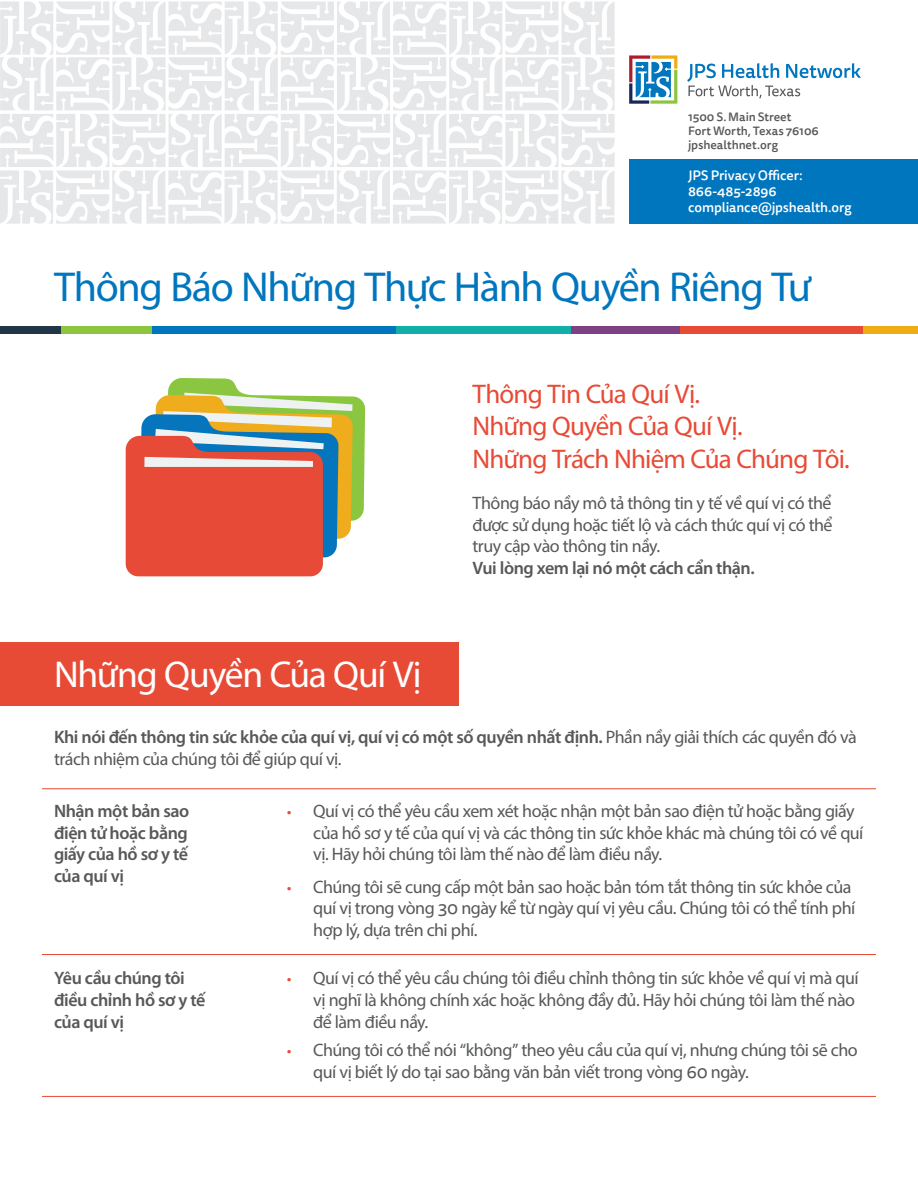
<style>
.page{position:relative;width:918px;height:1188px;background:#fff}
.page>*{position:absolute;margin:0;border:0;box-sizing:border-box;transform-origin:0 0}
.t1{font:42px "Myriad Pro";letter-spacing:-.03em;color:#0076be}
.t2{font:37.5px "Myriad Pro";letter-spacing:-.03em;color:#fff}
.t3{font:27px "Myriad Pro";letter-spacing:-.03em;color:#e74b36}
.t4{font:18px/21.6px "Myriad Pro";letter-spacing:-.03em;color:#57585a}
.t5{font:600 18px/21.6px "Myriad Pro";letter-spacing:-.025em;color:#57585a;text-align:justify}
.t6{font:500 13.5px "Tisa Sans OT";letter-spacing:-.01em;color:#fff}
.t7{font:500 12px "Tisa Sans OT";letter-spacing:-.005em;color:#57585a}
.s1{font-weight:600}
.s2{font-family:"Tisa Sans OT";font-weight:300;color:#e74b36}
.s3{font-family:"Tisa Sans OT"}
</style>
<div class="page">
<div style="left:629px;top:159px;width:289px;height:65px;background:#0076be"></div>
<svg style="left:629px;top:55px;width:49px;height:49px"></svg>
<svg style="left:687px;top:63px;width:174px;height:36px"></svg>
<svg style="left:0;top:2px;width:615px;height:222px"></svg>
<div style="left:0;top:326px;width:61px;height:7px;background:#213646"></div>
<div style="left:151px;top:326px;width:245px;height:7px;background:#0076be"></div>
<div style="left:396px;top:326px;width:175px;height:7px;background:#12aea8"></div>
<div style="left:571px;top:326px;width:109px;height:7px;background:#7e4284"></div>
<div style="left:680px;top:326px;width:184px;height:7px;background:#e74b36"></div>
<div style="left:864px;top:326px;width:54px;height:7px;background:#f0ac13"></div>
<div style="left:61px;top:326px;width:90px;height:7px;background:#8bc63e"></div>
<div style="left:0;top:642px;width:458px;height:64px;background:#e74b36"></div>
<hr style="left:42px;top:788px;width:834px;height:1px;background:#e74b36">
<hr style="left:42px;top:954px;width:834px;height:1px;background:#e74b36">
<hr style="left:42px;top:1096px;width:834px;height:1px;background:#e74b36">
<svg style="left:126px;top:378px;width:239px;height:198px"></svg>
<p class="t7" style="left:688px;top:109px;width:105px">1500 S. Main Street</p>
<p class="t7" style="left:688px;top:123px;width:132px">Fort Worth, Texas 76106</p>
<p class="t7" style="left:688px;top:138px;width:91px">jpshealthnet.org</p>
<p class="t6" style="left:688px;top:167px;width:116px">JPS Privacy Officer:</p>
<p class="t6" style="left:688px;top:183px;width:90px">866-485-2896</p>
<p class="t6" style="left:688px;top:199px;width:165px">compliance@jpshealth.org</p>
<p class="t1" style="left:54px;top:261px;width:759px">Thông Báo Những Thực Hành Quyền Riêng Tư</p>
<p class="t3" style="left:472px;top:377px;width:229px">Thông Tin Của Quí Vị.</p>
<p class="t3" style="left:472px;top:409px;width:272px">Những Quyền Của Quí Vị.</p>
<p class="t3" style="left:472px;top:442px;width:379px">Những Trách Nhiệm Của Chúng Tôi.</p>
<p class="t4" style="left:472px;top:492px;width:362px;text-align:justify">Thông báo nầy mô tả thông tin y tế về quí vị có thể được sử dụng hoặc tiết lộ và cách thức quí vị có thể truy cập vào thông tin nầy.</p>
<p class="t5" style="left:472px;top:557px;width:284px">Vui lòng xem lại nó một cách cẩn thận.</p>
<p class="t2" style="left:54px;top:652px;width:369px">Những Quyền Của Quí Vị</p>
<p class="t4" style="left:54px;top:726px;width:804px"><span class="s1">Khi nói đến thông tin sức khỏe của quí vị, quí vị có một số quyền nhất định.</span> Phần nầy giải thích các quyền đó và trách nhiệm của chúng tôi để giúp quí vị.</p>
<p class="t5" style="left:54px;top:800px;width:137px">Nhận một bản sao điện tử hoặc bằng giấy của hồ sơ y tế của quí vị</p>
<p class="t4" style="left:313px;top:800px;width:552px;text-indent:-27px"><span class="s2">•</span> Quí vị có thể yêu cầu xem xét hoặc nhận một bản sao điện tử hoặc bằng giấy của hồ sơ y tế của quí vị và các thông tin sức khỏe khác mà chúng tôi có về quí vị. Hãy hỏi chúng tôi làm thế nào để làm điều nầy.</p>
<p class="t4" style="left:313px;top:876px;width:544px;text-indent:-27px"><span class="s2">•</span> Chúng tôi sẽ cung cấp một bản sao hoặc bản tóm tắt thông tin sức khỏe của quí vị trong vòng <span class="s3">30</span> ngày kể từ ngày quí vị yêu cầu. Chúng tôi có thể tính phí hợp lý, dựa trên chi phí.</p>
<p class="t4" style="left:313px;top:967px;width:547px;text-indent:-27px"><span class="s2">•</span> Quí vị có thể yêu cầu chúng tôi điều chỉnh thông tin sức khỏe về quí vị mà quí vị nghĩ là không chính xác hoặc không đầy đủ. Hãy hỏi chúng tôi làm thế nào để làm điều nầy.</p>
<p class="t4" style="left:313px;top:1039px;width:546px;text-indent:-27px"><span class="s2">•</span> Chúng tôi có thể nói “không” theo yêu cầu của quí vị, nhưng chúng tôi sẽ cho quí vị biết lý do tại sao bằng văn bản viết trong vòng <span class="s3">60</span> ngày.</p>
<p class="t5" style="left:54px;top:967px;width:153px;text-align:left">Yêu cầu chúng tôi điều chỉnh hồ sơ y tế của quí vị</p>
</div>
